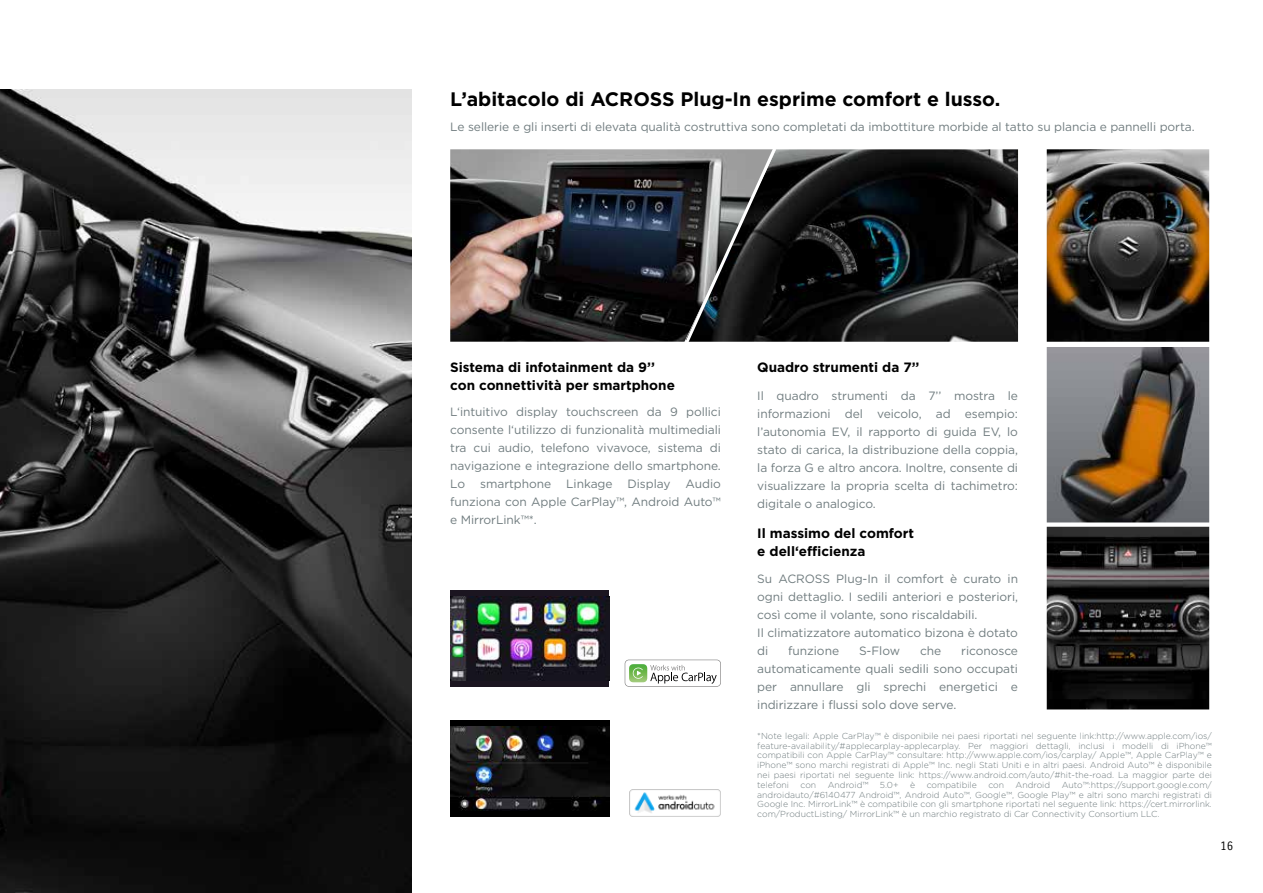
<style>
.page{position:relative;width:1263px;height:893px;background:#fff}
.page>*{position:absolute;margin:0;border:0;box-sizing:border-box;transform-origin:0 0}
.t1{font:700 19.5px "Gotham HTF";color:#000}
.t2{font:700 13.5px/18px "Gotham HTF";color:#000}
.t3{font:12px/18px "Gotham HTF";letter-spacing:-.005em;color:#707c7f;text-align:justify}
.t4{font:12px "Suzuki PRO Regular";color:#000}
.t5{font:300 8.7px/9.8px "Gotham HTF";color:#707c7f;text-align:justify}
</style>
<div class="page">
<img style="left:1047px;top:149px;width:162px;height:193px">
<img style="left:1047px;top:347px;width:162px;height:175px">
<img style="left:1047px;top:527px;width:162px;height:182px">
<div style="left:450px;top:590px;width:159px;height:97px;background:#1b1520"></div>
<img style="left:450px;top:597px;width:156px;height:83px">
<div style="left:450px;top:720px;width:159px;height:97px;background:#000"></div>
<img style="left:450px;top:727px;width:159px;height:83px">
<img style="left:629px;top:790px;width:92px;height:27px">
<img style="left:0;top:90px;width:411px;height:803px">
<img style="left:450px;top:149px;width:204px;height:193px">
<img style="left:788px;top:149px;width:230px;height:193px">
<svg style="left:654px;top:149px;width:134px;height:193px"></svg>
<svg style="left:625px;top:660px;width:96px;height:27px"></svg>
<div style="left:625px;top:660px;width:95px;height:26px;background:#fff;border-radius:4px"></div>
<img style="left:629px;top:664px;width:18px;height:18px">
<svg style="left:633px;top:668px;width:10px;height:11px"></svg>
<svg style="left:650px;top:665px;width:67px;height:19px"></svg>
<h1 class="t1" style="left:450px;top:87px;width:552px">L’abitacolo di ACROSS Plug-In esprime comfort e lusso.</h1>
<p class="t3" style="left:450px;top:118px;width:746px">Le sellerie e gli inserti di elevata qualità costruttiva sono completati da imbottiture morbide al tatto su plancia e pannelli porta.</p>
<p class="t2" style="left:450px;top:358px;width:206px">Sistema di infotainment da 9’’</p>
<p class="t2" style="left:757px;top:358px;width:164px">Quadro strumenti da 7’’</p>
<p class="t2" style="left:450px;top:376px;width:226px">con connettività per smartphone</p>
<p class="t3" style="left:450px;top:402px;width:272px">L‘intuitivo display touchscreen da 9 pollici consente l‘utilizzo di funzionalità multimediali tra cui audio, telefono vivavoce, sistema di navigazione e integrazione dello smartphone.<br>Lo smartphone Linkage Display Audio funziona con Apple CarPlay™, Android Auto™ e MirrorLink™*.</p>
<p class="t3" style="left:757px;top:386px;width:262px">Il quadro strumenti da 7’’ mostra le informazioni del veicolo, ad esempio: l’autonomia EV, il rapporto di guida EV, lo stato di carica, la distribuzione della coppia, la forza G e altro ancora. Inoltre, consente di visualizzare la propria scelta di tachimetro: digitale o analogico.</p>
<p class="t2" style="left:757px;top:524px;width:158px">Il massimo del comfort e dell‘efficienza</p>
<p class="t3" style="left:757px;top:570px;width:262px;text-align:left">Su ACROSS Plug-In il comfort è curato in ogni dettaglio. I sedili anteriori e posteriori, così come il volante, sono riscaldabili.<br>Il climatizzatore automatico bizona è dotato di</p>
<p class="t3" style="left:788px;top:642px;width:52px">funzione</p>
<p class="t3" style="left:859px;top:642px;width:43px">S-Flow</p>
<p class="t3" style="left:920px;top:642px;width:23px">che</p>
<p class="t3" style="left:757px;top:642px;width:262px;text-indent:204px">riconosce automaticamente quali sedili sono occupati per annullare gli sprechi energetici e indirizzare i flussi solo dove serve.</p>
<p class="t5" style="left:757px;top:731px;width:456px">*Note legali: Apple CarPlay™ è disponibile nei paesi riportati nel seguente link:http://www.apple.com/ios/ feature-availability/#applecarplay-applecarplay. Per maggiori dettagli, inclusi i modelli di iPhone™ compatibili con Apple CarPlay™ consultare: http://www.apple.com/ios/carplay/ Apple™, Apple CarPlay™ e iPhone™ sono marchi registrati di Apple™ Inc. negli Stati Uniti e in altri paesi. Android Auto™ è disponibile nei paesi riportati nel seguente link: https://www.android.com/auto/#hit-the-road. La maggior parte dei telefoni</p>
<p class="t5" style="left:757px;top:780px;width:456px;text-indent:304px">Auto™:https://support.google.com/ androidauto/#6140477 Android™, Android Auto™, Google™, Google Play™ e altri sono marchi registrati di Google Inc. MirrorLink™ è compatibile con gli smartphone riportati nel seguente link: https://cert.mirrorlink. com/ProductListing/ MirrorLink™ è un marchio registrato di Car Connectivity Consortium LLC.</p>
<p class="t5" style="left:800px;top:780px;width:17px">con</p>
<p class="t5" style="left:828px;top:780px;width:42px">Android™</p>
<p class="t5" style="left:880px;top:780px;width:20px">5.0+</p>
<p class="t5" style="left:910px;top:780px;width:7px">è</p>
<p class="t5" style="left:927px;top:780px;width:52px">compatibile</p>
<p class="t5" style="left:988px;top:780px;width:17px">con</p>
<p class="t5" style="left:1015px;top:780px;width:36px">Android</p>
<p class="t4" style="left:1220px;top:839px;width:14px">16</p>
</div>
